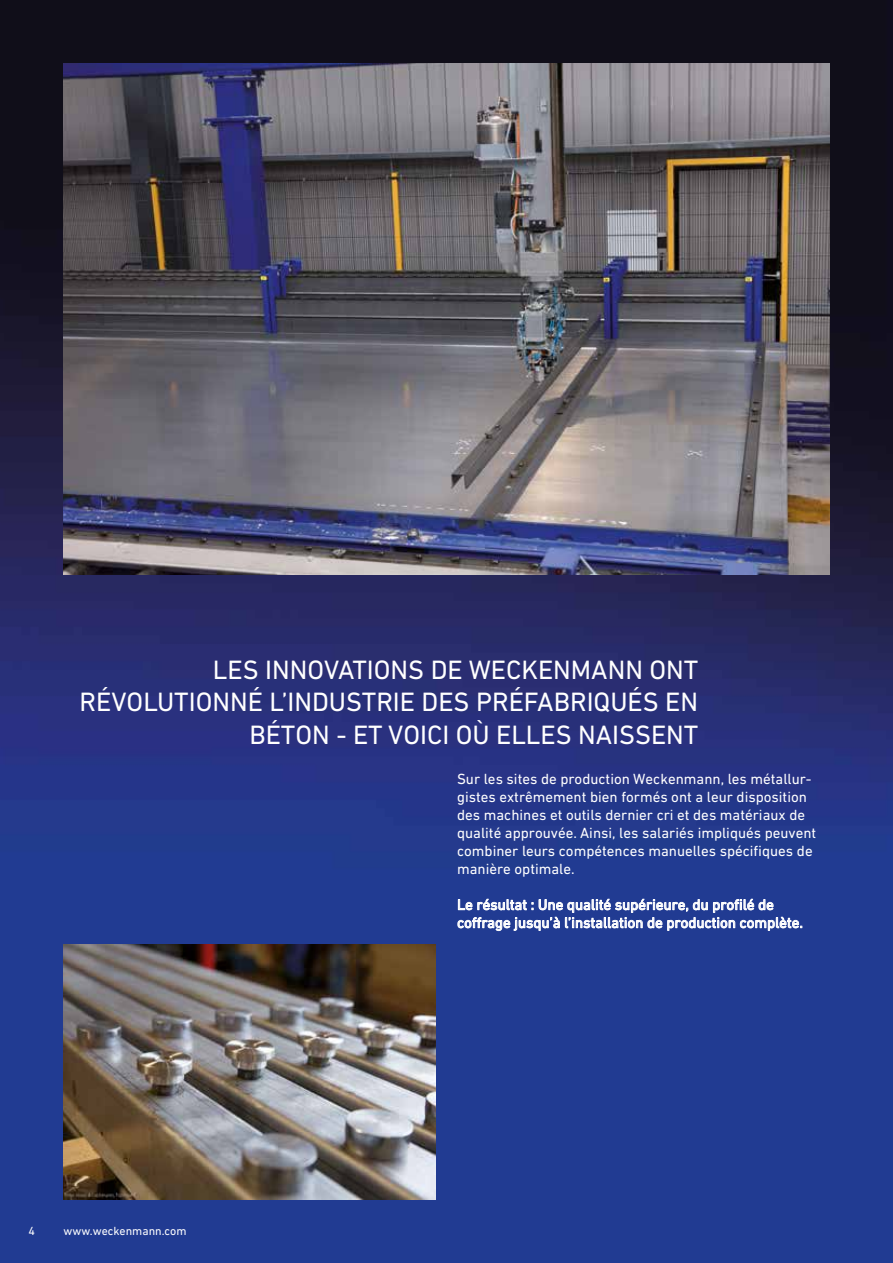
<style>
.page{position:relative;width:893px;height:1263px;background:#fff}
.page>*{position:absolute;margin:0;border:0;box-sizing:border-box;transform-origin:0 0}
.t1{font:27px/32.4px "DIN Next CYR";color:#fff;text-align:right}
.t2{font:15px/18px "DIN Next CYR";color:#fff}
.t3{font:12px "DIN Next CYR";color:#fff}
</style>
<div class="page">
<img style="left:0;top:0;width:893px;height:1263px">
<img style="left:64px;top:64px;width:765px;height:510px">
<svg style="left:457px;top:897px;width:345px;height:34px;background:#5d70af"></svg>
<img style="left:64px;top:944px;width:372px;height:255px">
<h1 class="t1" style="left:80px;top:653px;width:620px">LES INNOVATIONS DE WECKENMANN ONT<br>RÉVOLUTIONNÉ L’INDUSTRIE DES PRÉFABRIQUÉS EN<br>BÉTON - ET VOICI OÙ ELLES NAISSENT</h1>
<p class="t2" style="left:457px;top:769px;width:361px">Sur les sites de production Weckenmann, les métallur&shy;gistes extrêmement bien formés ont a leur disposition des machines et outils dernier cri et des matériaux de qualité approuvée. Ainsi, les salariés impliqués peuvent combiner leurs compétences manuelles spécifiques de manière optimale.</p>
<p class="t2" style="left:457px;top:895px;width:347px">Le résultat : Une qualité supérieure, du profilé de coffrage jusqu’à l’installation de production complète.</p>
<p class="t3" style="left:29px;top:1224px;width:8px">4</p>
<p class="t3" style="left:64px;top:1224px;width:124px">www.weckenmann.com</p>
</div>
